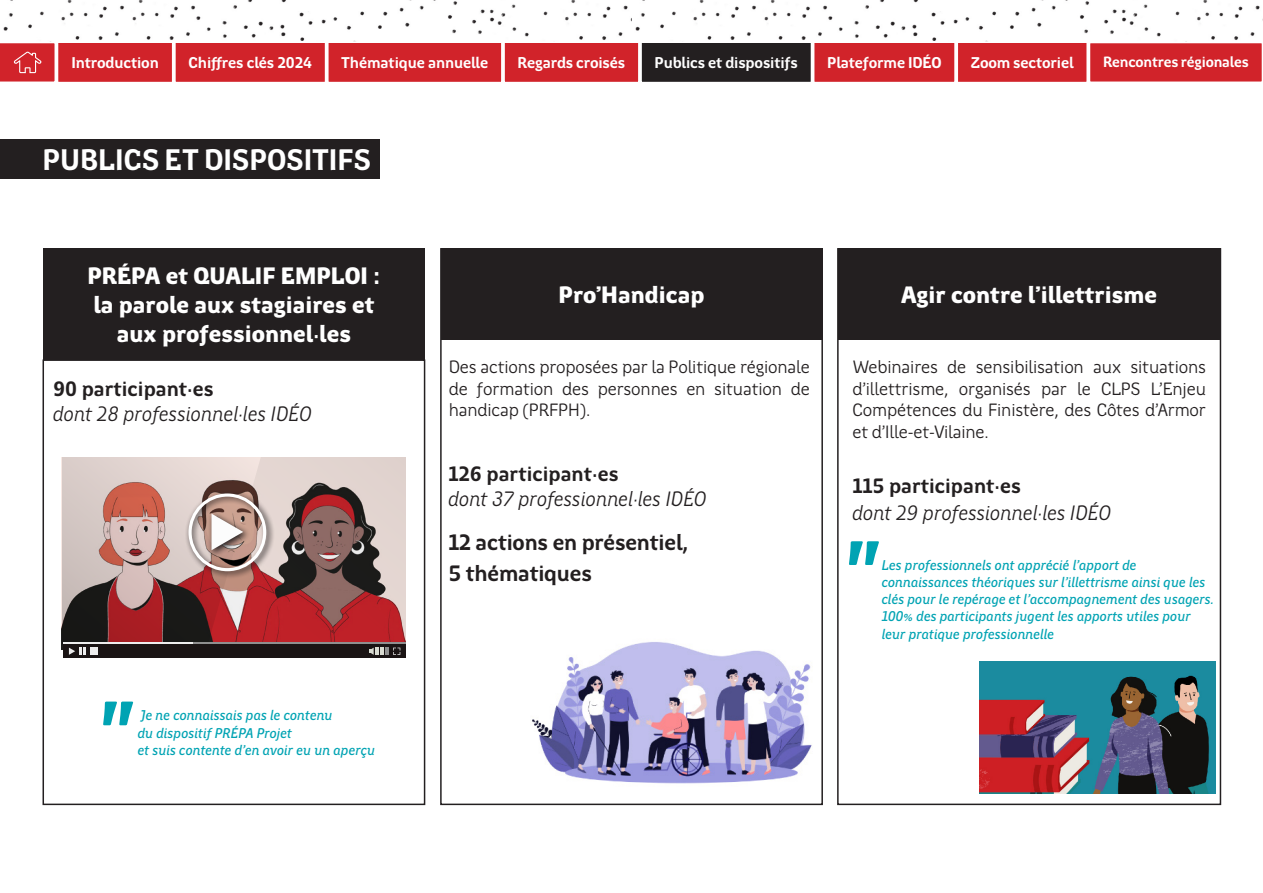
<style>
.page{position:relative;width:1263px;height:893px;background:#fff}
.page>*{position:absolute;margin:0;border:0;box-sizing:border-box;transform-origin:0 0}
.t1{font:italic 500 106.8px "Region Bretagne New";color:#00a3b3}
.titre_bloc{font:700 30px "Region Bretagne New";color:#fff}
.t2{font:900 24px/28.8px "Region Bretagne New";color:#fff;text-align:center}
.texte{font:700 22.5px "Region Bretagne New";letter-spacing:-.01em;color:#231f20}
.texte-2{font:italic 21px/25.2px "Region Bretagne New";color:#231f20}
.texte-3{font:18px/21.6px "Region Bretagne New";letter-spacing:-.01em;color:#231f20;text-align:justify}
.t3{font:700 15.75px "Region Bretagne New";letter-spacing:-.01em;color:#fff}
.t4{font:700 15px "Region Bretagne New";letter-spacing:-.01em;color:#fff}
.t5{font:italic 500 14.25px/17.1px "Region Bretagne New";color:#00a3b3}
.s1{font-size:21px}
.s2{font-weight:700;font-style:normal}
</style>
<div class="page">
<div style="left:441px;top:248px;width:381px;height:92px;background:#231f20"></div>
<div style="left:43px;top:248px;width:382px;height:111px;background:#231f20"></div>
<div style="left:440px;top:248px;width:383px;height:557px;border:2px solid #231f20"></div>
<div style="left:43px;top:359px;width:382px;height:446px;border:2px solid #231f20"></div>
<div style="left:838px;top:248px;width:382px;height:92px;background:#231f20"></div>
<div style="left:837px;top:248px;width:384px;height:557px;border:2px solid #231f20"></div>
<img style="left:532px;top:642px;width:280px;height:142px">
<img style="left:979px;top:662px;width:236px;height:131px">
<div style="left:63px;top:644px;width:342px;height:14px;background:#1a1414"></div>
<svg style="left:62px;top:457px;width:343px;height:198px;background:#a67c79"></svg>
<div style="left:0;top:139px;width:379px;height:40px;background:#231f20"></div>
<img style="left:3px;top:0;width:1260px;height:40px">
<svg style="left:0;top:40px;width:1262px;height:42px;background:#c0393e"></svg>
<p class="t3" style="left:71px;top:54px;width:89px">Introduction</p>
<p class="t3" style="left:188px;top:54px;width:125px">Chiffres clés 2024</p>
<p class="t3" style="left:341px;top:54px;width:149px">Thématique annuelle</p>
<p class="t3" style="left:518px;top:54px;width:109px">Regards croisés</p>
<p class="t3" style="left:655px;top:54px;width:145px">Publics et dispositifs</p>
<p class="t3" style="left:827px;top:54px;width:116px">Plateforme IDÉO</p>
<p class="t3" style="left:971px;top:54px;width:104px">Zoom sectoriel</p>
<p class="t4" style="left:1103px;top:54px;width:147px">Rencontres régionales</p>
<p class="titre_bloc" style="left:43px;top:143px;width:330px">PUBLICS ET DISPOSITIFS</p>
<p class="t2" style="left:87px;top:262px;width:295px">PRÉPA et QUALIF EMPLOI : la parole aux stagiaires et aux professionnel<span class="s1">·</span>les</p>
<p class="texte-2" style="left:53px;top:376px;width:260px"><span class="s2">90 participant·es<br></span>dont 28 professionnel·les IDÉO</p>
<p class="t1" style="left:95px;top:680px;width:36px">"</p>
<p class="t5" style="left:138px;top:707px;width:239px">Je ne connaissais pas le contenu<br>du dispositif PRÉPA Projet<br>et suis contente d’en avoir eu un aperçu</p>
<p class="t2" style="left:558px;top:281px;width:148px">Pro’Handicap</p>
<p class="texte-3" style="left:449px;top:356px;width:363px">Des actions proposées par la Politique régionale de formation des personnes en situation de handicap (PRFPH).</p>
<p class="texte-2" style="left:448px;top:461px;width:260px"><span class="s2">126 participant·es<br></span>dont 37 professionnel·les IDÉO</p>
<p class="texte" style="left:448px;top:530px;width:242px">12 actions en présentiel,</p>
<p class="texte" style="left:448px;top:561px;width:145px">5 thématiques</p>
<p class="t2" style="left:901px;top:281px;width:258px">Agir contre l’illettrisme</p>
<p class="texte-3" style="left:852px;top:356px;width:355px">Webinaires de sensibilisation aux situations d’illettrisme, organisés par le CLPS L’Enjeu Compétences du Finistère, des Côtes d’Armor et d’Ille-et-Vilaine.</p>
<p class="texte-2" style="left:852px;top:473px;width:260px;line-height:27px"><span class="s2">115 participant·es<br></span>dont 29 professionnel·les IDÉO</p>
<p class="t1" style="left:841px;top:520px;width:36px">"</p>
<p class="t5" style="left:882px;top:557px;width:334px">Les professionnels ont apprécié l’apport de connaissances théoriques sur l’illettrisme ainsi que les clés pour le repérage et l’accompagnement des usagers.</p>
<p class="t5" style="left:882px;top:608px;width:311px">100% des participants jugent les apports utiles pour leur pratique professionnelle</p>
</div>
